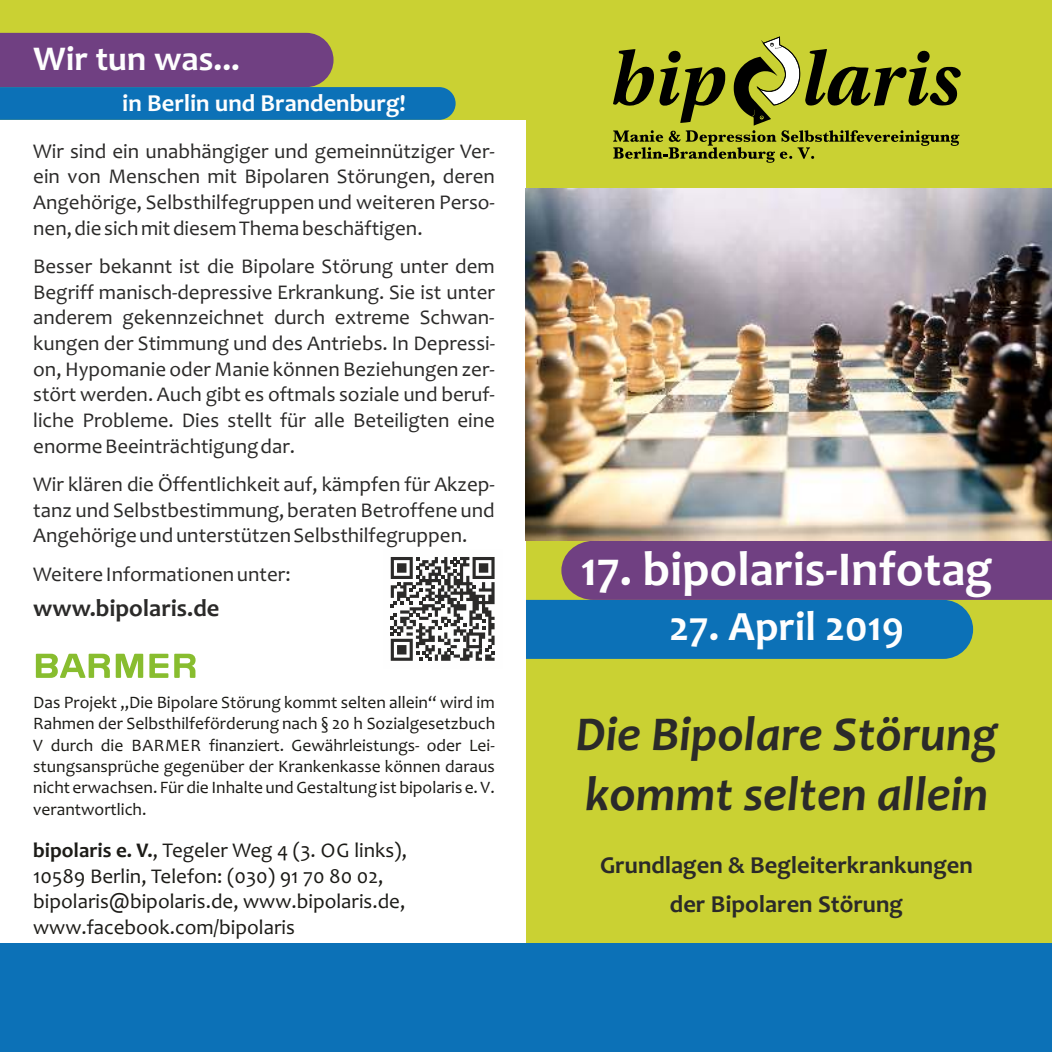
<style>
.page{position:relative;width:1052px;height:1052px;background:#fff}
.page>*{position:absolute;margin:0;border:0;box-sizing:border-box;transform-origin:0 0}
.t1{font:italic 700 49px/59.9px "Candara";color:#2b2a29}
.t2{font:700 49px "Candara";color:#fefefe}
.t3{font:700 42px "Candara";color:#fefefe}
.t4{font:700 35px "Candara";color:#fefefe}
.t5{font:700 24.5px/39.2px "Candara";color:#2b2a29;text-align:center}
.t6{font:700 24.5px "Candara";color:#fefefe}
.t7{font:21px/25.6px "Candara";color:#2b2a29;text-align:justify}
.t8{font:21px/25.6px "Candara";color:#1c1b17}
.t9{font:17.5px/21.3px "Candara";color:#1c1b17;text-align:justify}
.s1{font-weight:700}
</style>
<div class="page">
<div style="left:526px;top:0;width:526px;height:1052px;background:#cad133"></div>
<svg style="left:526px;top:541px;width:526px;height:118px;background:#51668e"></svg>
<svg style="left:613px;top:36px;width:348px;height:127px"></svg>
<div style="left:0;top:0;width:526px;height:120px;background:#cad133"></div>
<svg style="left:0;top:33px;width:455px;height:87px"></svg>
<svg style="left:36px;top:654px;width:160px;height:24px"></svg>
<div style="left:0;top:943px;width:1052px;height:109px;background:#0c71b7"></div>
<svg style="left:391px;top:557px;width:103px;height:104px"></svg>
<img style="left:526px;top:188px;width:526px;height:353px">
<h3 class="t4" style="left:34px;top:45px;width:208px">Wir tun was...</h3>
<p class="t6" style="left:122px;top:93px;width:285px">in Berlin und Brandenburg!</p>
<p class="t7" style="left:33px;top:140px;width:463px">Wir sind ein unabhängiger und gemeinnütziger Ver&shy;ein von Menschen mit Bipolaren Störungen, deren Angehörige, Selbsthilfegruppen und weiteren Perso&shy;nen, die sich mit diesem Thema beschäftigen.</p>
<p class="t7" style="left:33px;top:256px;width:463px">Besser bekannt ist die Bipolare Störung unter dem Begriff manisch-depressive Erkrankung. Sie ist unter anderem gekennzeichnet durch extreme Schwan&shy;kungen der Stimmung und des Antriebs. In Depressi&shy;on, Hypomanie oder Manie können Beziehungen zer&shy;stört werden. Auch gibt es oftmals soziale und beruf&shy;liche Probleme. Dies stellt für alle Beteiligten eine enorme Beeinträchtigung dar.</p>
<p class="t7" style="left:33px;top:473px;width:463px">Wir klären die Öffentlichkeit auf, kämpfen für Akzep&shy;tanz und Selbstbestimmung, beraten Betroffene und Angehörige und unterstützen Selbsthilfegruppen.</p>
<p class="t7" style="left:33px;top:563px;width:259px">Weitere Informationen unter:</p>
<p class="t5" style="left:33px;top:591px;width:188px">www.bipolaris.de</p>
<p class="t9" style="left:33px;top:693px;width:463px">Das Projekt „Die Bipolare Störung kommt selten allein“ wird im Rahmen der Selbsthilfeförderung nach § 20 h Sozialgesetzbuch V durch die BARMER finanziert. Gewährleistungs- oder Lei&shy;stungsansprüche gegenüber der Krankenkasse können daraus nicht erwachsen. Für die Inhalte und Gestaltung ist bipolaris e. V. verantwortlich.</p>
<p class="t8" style="left:33px;top:839px;width:375px"><span class="s1">bipolaris e. V.</span>, Tegeler Weg 4 (3. OG links), 10589 Berlin, Telefon: (030) 91 70 80 02, bipolaris@bipolaris.de, www.bipolaris.de, www.facebook.com/bipolaris</p>
<h1 class="t2" style="left:580px;top:549px;width:413px">17. bipolaris-Infotag</h1>
<h2 class="t3" style="left:669px;top:610px;width:236px">27. April 2019</h2>
<h1 class="t1" style="left:575px;top:709px;width:424px">Die Bipolare Störung kommt selten allein</h1>
<p class="t5" style="left:600px;top:848px;width:374px">Grundlagen &amp; Begleiterkrankungen der Bipolaren Störung</p>
</div>
